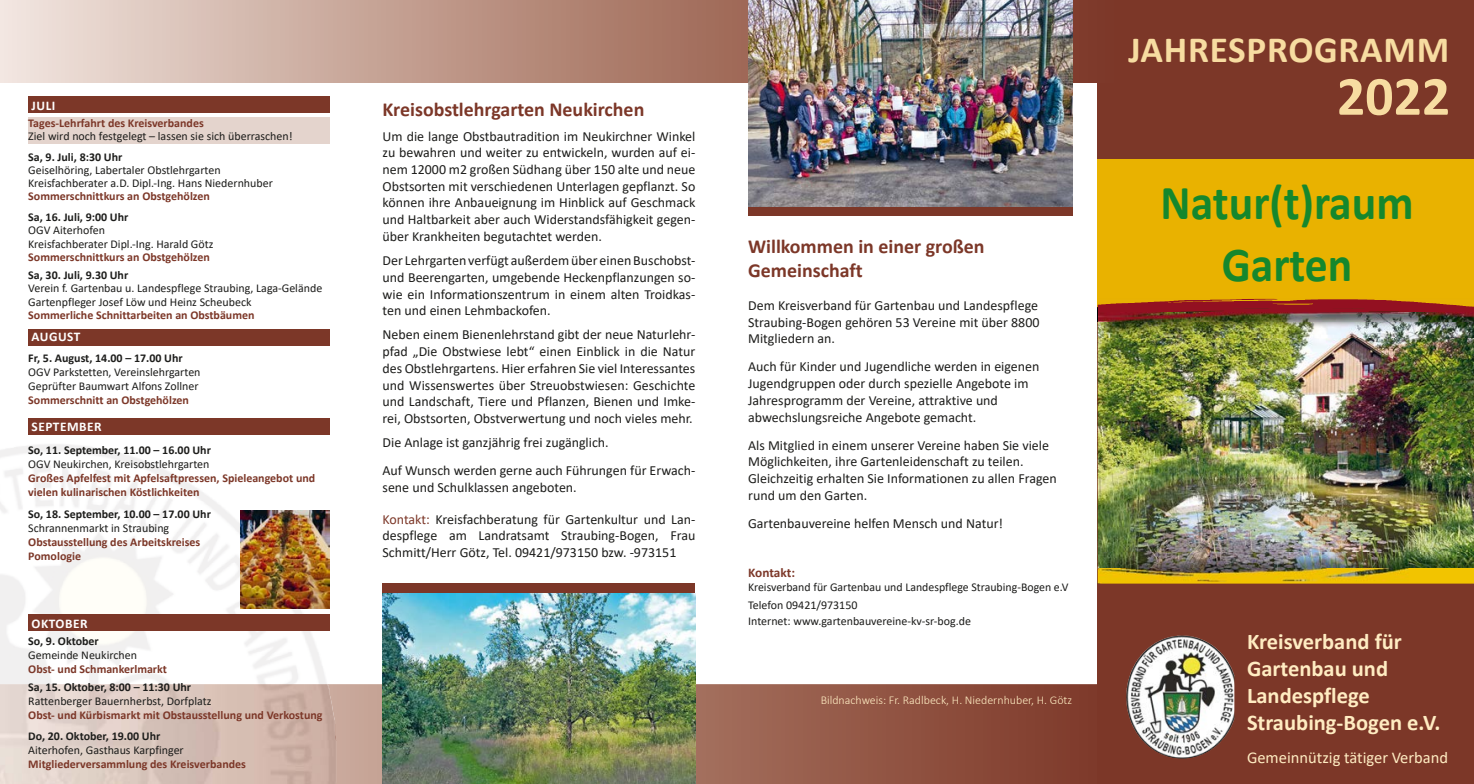
<style>
.page{position:relative;width:1474px;height:784px;background:#fff}
.page>*{position:absolute;margin:0;border:0;box-sizing:border-box;transform-origin:0 0}
.t1{font:700 55.65px "Calibri";color:#f7dca1}
.t2{font:700 49px/61.4px "Calibri";color:#15872d;text-align:center;scale:.93 1}
.t3{font:700 37.1px "Calibri";letter-spacing:.02em;color:#f7dca1}
.t4{font:700 22.4px/26.9px "Calibri";color:#ffecc2}
.t5{font:700 19.95px/23.8px "Calibri";color:#7c3728}
.t6{font:16.45px "Calibri";color:#ffecc2}
.t7{font:14px/16.6px "Calibri";color:#1d1d1b;text-align:justify}
.t8{font:700 13.3px "Calibri";letter-spacing:.04em;color:#fff}
.t9{font:700 13.3px "Calibri";letter-spacing:-.01em;color:#7c3728}
.t10{font:11.9px/13.3px "Calibri";color:#1d1d1b}
.t11{font:700 11.9px/14px "Calibri";color:#7c3728}
.t12{font:700 11.9px "Calibri";color:#1d1d1b}
.t13{font:300 11.9px "Calibri";color:#ffecc2}
.s1{color:#7c3728}
</style>
<div class="page">
<div style="left:28px;top:117px;width:302px;height:27px;background:#e4d4cd"></div>
<div style="left:28px;top:329px;width:302px;height:16px;background:#7c3728"></div>
<div style="left:28px;top:96px;width:302px;height:17px;background:#7c3728"></div>
<svg style="left:336px;top:684px;width:761px;height:100px"></svg>
<div style="left:1097px;top:0;width:376px;height:784px;background:#7c3728"></div>
<img style="left:1097px;top:321px;width:376px;height:248px">
<div style="left:1097px;top:159px;width:376px;height:149px;background:#e9b200"></div>
<img style="left:1126px;top:635px;width:53px;height:98px">
<img style="left:1099px;top:308px;width:374px;height:29px">
<svg style="left:1097px;top:308px;width:2px;height:13px"></svg>
<img style="left:1097px;top:299px;width:376px;height:9px">
<svg style="left:0;top:0;width:1097px;height:83px"></svg>
<img style="left:382px;top:593px;width:313px;height:191px">
<div style="left:382px;top:584px;width:313px;height:9px;background:#7c3728"></div>
<div style="left:748px;top:207px;width:324px;height:9px;background:#7c3728"></div>
<img style="left:0;top:444px;width:328px;height:240px">
<img style="left:748px;top:0;width:324px;height:207px">
<div style="left:28px;top:614px;width:302px;height:16px;background:#7c3728"></div>
<img style="left:1099px;top:552px;width:374px;height:17px">
<img style="left:1097px;top:569px;width:376px;height:14px">
<div style="left:28px;top:418px;width:302px;height:17px;background:#7c3728"></div>
<img style="left:241px;top:510px;width:89px;height:98px">
<p class="t8" style="left:32px;top:96px;width:25px">JULI</p>
<p class="t11" style="left:28px;top:115px;width:177px">Tages-Lehrfahrt des Kreisverbandes</p>
<p class="t10" style="left:28px;top:129px;width:266px">Ziel wird noch festgelegt – lassen sie sich überraschen!</p>
<p class="t12" style="left:28px;top:148px;width:96px">Sa, 9. Juli, 8:30 Uhr</p>
<p class="t10" style="left:28px;top:163px;width:246px">Geiselhöring, Labertaler Obstlehrgarten<br>Kreisfachberater a.D. Dipl.-Ing. Hans Niedernhuber</p>
<p class="t11" style="left:28px;top:189px;width:183px">Sommerschnittkurs an Obstgehölzen</p>
<p class="t12" style="left:28px;top:209px;width:102px">Sa, 16. Juli, 9:00 Uhr</p>
<p class="t10" style="left:28px;top:223px;width:187px">OGV Aiterhofen<br>Kreisfachberater Dipl.-Ing. Harald Götz</p>
<p class="t11" style="left:28px;top:250px;width:183px">Sommerschnittkurs an Obstgehölzen</p>
<p class="t12" style="left:28px;top:267px;width:102px">Sa, 30. Juli, 9.30 Uhr</p>
<p class="t10" style="left:28px;top:281px;width:295px">Verein f. Gartenbau u. Landespflege Straubing, Laga-Gelände<br>Gartenpfleger Josef Löw und Heinz Scheubeck</p>
<p class="t11" style="left:28px;top:308px;width:228px">Sommerliche Schnittarbeiten an Obstbäumen</p>
<p class="t8" style="left:32px;top:327px;width:50px">AUGUST</p>
<p class="t12" style="left:28px;top:350px;width:156px">Fr, 5. August, 14.00 – 17.00 Uhr</p>
<p class="t10" style="left:28px;top:365px;width:174px;line-height:14px">OGV Parkstetten, Vereinslehrgarten<br>Geprüfter Baumwart Alfons Zollner</p>
<p class="t11" style="left:28px;top:393px;width:162px">Sommerschnitt an Obstgehölzen</p>
<p class="t8" style="left:32px;top:417px;width:72px">SEPTEMBER</p>
<p class="t12" style="left:28px;top:442px;width:184px">So, 11. September, 11.00 – 16.00 Uhr</p>
<p class="t10" style="left:28px;top:457px;width:183px">OGV Neukirchen, Kreisobstlehrgarten</p>
<p class="t11" style="left:28px;top:471px;width:288px">Großes Apfelfest mit Apfelsaftpressen, Spieleangebot und vielen kulinarischen Köstlichkeiten</p>
<p class="t12" style="left:28px;top:505px;width:184px">So, 18. September, 10.00 – 17.00 Uhr</p>
<p class="t10" style="left:28px;top:521px;width:142px">Schrannenmarkt in Straubing</p>
<p class="t11" style="left:28px;top:534px;width:174px">Obstausstellung des Arbeitskreises<br>Pomologie</p>
<p class="t8" style="left:32px;top:614px;width:57px">OKTOBER</p>
<p class="t12" style="left:28px;top:633px;width:72px">So, 9. Oktober</p>
<p class="t10" style="left:28px;top:648px;width:110px">Gemeinde Neukirchen</p>
<p class="t11" style="left:28px;top:662px;width:140px">Obst- und Schmankerlmarkt</p>
<p class="t12" style="left:28px;top:678px;width:164px">Sa, 15. Oktober, 8:00 – 11:30 Uhr</p>
<p class="t10" style="left:28px;top:694px;width:185px">Rattenberger Bauernherbst, Dorfplatz</p>
<p class="t11" style="left:28px;top:707px;width:296px">Obst- und Kürbismarkt mit Obstausstellung und Verkostung</p>
<p class="t12" style="left:28px;top:728px;width:134px">Do, 20. Oktober, 19.00 Uhr</p>
<p class="t10" style="left:28px;top:743px;width:157px">Aiterhofen, Gasthaus Karpfinger</p>
<p class="t11" style="left:28px;top:757px;width:219px">Mitgliederversammlung des Kreisverbandes</p>
<h3 class="t5" style="left:382px;top:98px;width:263px">Kreisobstlehrgarten Neukirchen</h3>
<p class="t7" style="left:382px;top:127px;width:314px">Um die lange Obstbautradition im Neukirchner Winkel zu bewahren und weiter zu entwickeln, wurden auf ei&shy;nem 12000 m2 großen Südhang über 150 alte und neue Obstsorten mit verschiedenen Unterlagen gepflanzt. So können ihre Anbaueignung im Hinblick auf Geschmack und Haltbarkeit aber auch Widerstandsfähigkeit gegen&shy;über Krankheiten begutachtet werden.</p>
<p class="t7" style="left:382px;top:252px;width:314px">Der Lehrgarten verfügt außerdem über einen Buschobst&shy;und Beerengarten, umgebende Heckenpflanzungen so&shy;wie ein Informationszentrum in einem alten Troidkas&shy;ten und einen Lehmbackofen.</p>
<p class="t7" style="left:382px;top:326px;width:314px">Neben einem Bienenlehrstand gibt der neue Naturlehr&shy;pfad „Die Obstwiese lebt“ einen Einblick in die Natur des Obstlehrgartens. Hier erfahren Sie viel Interessantes und Wissenswertes über Streuobstwiesen: Geschichte und Landschaft, Tiere und Pflanzen, Bienen und Imke&shy;rei, Obstsorten, Obstverwertung und noch vieles mehr.</p>
<p class="t7" style="left:382px;top:428px;width:314px;line-height:28px">Die Anlage ist ganzjährig frei zugänglich.<br>Auf Wunsch werden gerne auch Führungen für Erwach-</p>
<p class="t7" style="left:382px;top:479px;width:196px">sene und Schulklassen angeboten.</p>
<p class="t7" style="left:382px;top:510px;width:314px"><span class="s1">Kontakt:</span> Kreisfachberatung für Gartenkultur und Lan&shy;despflege am Landratsamt Straubing-Bogen, Frau Schmitt/Herr Götz, Tel. 09421/973150 bzw. -973151</p>
<h3 class="t5" style="left:748px;top:234px;width:238px">Willkommen in einer großen<br>Gemeinschaft</h3>
<p class="t7" style="left:748px;top:297px;width:293px">Dem Kreisverband für Gartenbau und Landespflege Straubing-Bogen gehören 53 Vereine mit über 8800<br>Mitgliedern an.</p>
<p class="t7" style="left:748px;top:358px;width:293px;text-align:left">Auch für Kinder und Jugendliche werden in eigenen Jugendgruppen oder durch spezielle Angebote im Jahresprogramm der Vereine, attraktive und abwechslungsreiche Angebote gemacht.</p>
<p class="t7" style="left:748px;top:436px;width:310px;text-align:left">Als Mitglied in einem unserer Vereine haben Sie viele Möglichkeiten, ihre Gartenleidenschaft zu teilen.<br>Gleichzeitig erhalten Sie Informationen zu allen Fragen rund um den Garten.</p>
<p class="t7" style="left:748px;top:514px;width:256px">Gartenbauvereine helfen Mensch und Natur!</p>
<p class="t9" style="left:748px;top:563px;width:48px">Kontakt:</p>
<p class="t10" style="left:748px;top:578px;width:322px;line-height:17.2px">Kreisverband für Gartenbau und Landespflege Straubing-Bogen e.V<br>Telefon 09421/973150<br>Internet: www.gartenbauvereine-kv-sr-bog.de</p>
<p class="t13" style="left:820px;top:693px;width:253px">Bildnachweis: Fr. Radlbeck, H. Niedernhuber, H. Götz</p>
<h3 class="t3" style="left:1128px;top:23px;width:322px">JAHRESPROGRAMM</h3>
<h1 class="t1" style="left:1336px;top:57px;width:115px">2022</h1>
<h2 class="t2" style="left:1160px;top:171px;width:273px">Natur(t)raum<br>Garten</h2>
<h3 class="t4" style="left:1246px;top:628px;width:195px">Kreisverband für<br>Gartenbau und<br>Landespflege<br>Straubing-Bogen e.V.</h3>
<p class="t6" style="left:1246px;top:746px;width:203px">Gemeinnützig tätiger Verband</p>
</div>
